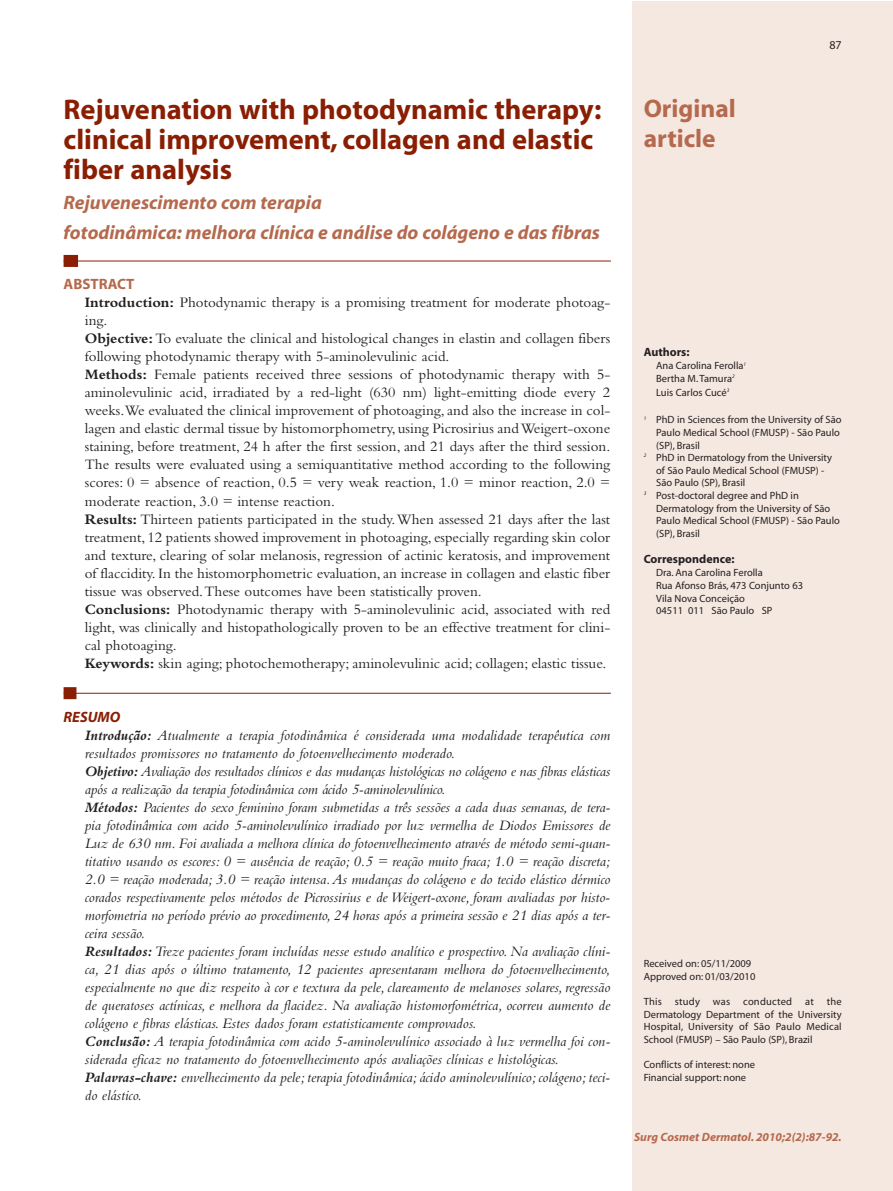
<style>
.page{position:relative;width:893px;height:1191px;background:#fff}
.page>*{position:absolute;margin:0;border:0;box-sizing:border-box;transform-origin:0 0}
.t1{font:700 28.5px/30px "Myriad";color:#8a1e03}
.t2{font:700 25.5px/30px "Myriad";color:#b5694d}
.t3{font:italic 700 19.5px/30px "Myriad";color:#b5694d}
.t4{font:italic 15px/18px "Bembo";color:#231f20}
.t5{font:15px/18px "Bembo";color:#231f20}
.t6{font:700 15px "Myriad";color:#b5694d}
.t7{font:italic 700 15px "Myriad";color:#8a1e03}
.t8{font:italic 700 12px "Myriad";color:#b5694d}
.t9{font:700 12px "Myriad";color:#231f20}
.t10{font:12px "Myriad";color:#231f20}
.t11{font:10.5px/12.6px "Myriad";color:#231f20}
.s1{font-weight:700}
</style>
<div class="page">
<div style="left:632px;top:1px;width:260px;height:1190px;background:#f5e8e1"></div>
<hr style="left:64px;top:261px;width:547px;height:1px;background:#8a1e03">
<div style="left:64px;top:255px;width:14px;height:12px;background:#8a1e03"></div>
<hr style="left:64px;top:693px;width:547px;height:1px;background:#8a1e03">
<div style="left:64px;top:687px;width:12px;height:12px;background:#8a1e03"></div>
<h1 class="t1" style="left:64px;top:97px;width:539px">Rejuvenation with photodynamic therapy: clinical improvement, collagen and elastic fiber analysis</h1>
<h3 class="t3" style="left:64px;top:189px;width:538px">Rejuvenescimento com terapia<br>fotodinâmica: melhora clínica e análise do colágeno e das fibras</h3>
<p class="t6" style="left:64px;top:279px;width:72px">ABSTRACT</p>
<p class="t5" style="left:85px;top:295px;width:527px"><span class="s1">Introduction:</span> Photodynamic therapy is a promising treatment for moderate photoag&shy;ing.<br><span class="s1">Objective:</span> To evaluate the clinical and histological changes in elastin and collagen fibers following photodynamic therapy with 5-aminolevulinic acid.<br><span class="s1">Methods:</span> Female patients received three sessions of photodynamic therapy with 5- aminolevulinic acid, irradiated by a red-light (630 nm) light-emitting diode every 2 weeks.We evaluated the clinical improvement of photoaging, and also the increase in col&shy;lagen and elastic dermal tissue by histomorphometry, using Picrosirius and Weigert-oxone staining, before treatment, 24 h after the first session, and 21 days after the third session.<br>The results were evaluated using a semiquantitative method according to the following scores: 0 = absence of reaction, 0.5 = very weak reaction, 1.0 = minor reaction, 2.0 = moderate reaction, 3.0 = intense reaction.<br><span class="s1">Results:</span> Thirteen patients participated in the study.When assessed 21 days after the last treatment, 12 patients showed improvement in photoaging, especially regarding skin color and texture, clearing of solar melanosis, regression of actinic keratosis, and improvement of flaccidity. In the histomorphometric evaluation, an increase in collagen and elastic fiber tissue was observed.These outcomes have been statistically proven.<br><span class="s1">Conclusions:</span> Photodynamic therapy with 5-aminolevulinic acid, associated with red light, was clinically and histopathologically proven to be an effective treatment for clini&shy;cal photoaging.<br><span class="s1">Keywords:</span> skin aging; photochemotherapy; aminolevulinic acid; collagen; elastic tissue.</p>
<p class="t7" style="left:64px;top:711px;width:58px">RESUMO</p>
<p class="t4" style="left:85px;top:727px;width:527px"><span class="s1">Introdução:</span> Atualmente a terapia fotodinâmica é considerada uma modalidade terapêutica com resultados promissores no tratamento do fotoenvelhecimento moderado.<br><span class="s1">Objetivo:</span> Avaliação dos resultados clínicos e das mudanças histológicas no colágeno e nas fibras elásticas após a realização da terapia fotodinâmica com ácido 5-aminolevulínico.<br><span class="s1">Métodos:</span> Pacientes do sexo feminino foram submetidas a três sessões a cada duas semanas, de tera&shy;pia fotodinâmica com acido 5-aminolevulínico irradiado por luz vermelha de Diodos Emissores de Luz de 630 nm. Foi avaliada a melhora clínica do fotoenvelhecimento através de método semi-quan&shy;titativo usando os escores: 0 = ausência de reação; 0.5 = reação muito fraca; 1.0 = reação discreta; 2.0 = reação moderada; 3.0 = reação intensa.As mudanças do colágeno e do tecido elástico dérmico corados respectivamente pelos métodos de Picrossirius e de Weigert-oxone, foram avaliadas por histo&shy;morfometria no período prévio ao procedimento, 24 horas após a primeira sessão e 21 dias após a ter&shy;ceira sessão.<br><span class="s1">Resultados:</span>Treze pacientes foram incluídas nesse estudo analítico e prospectivo. Na avaliação clíni&shy;ca, 21 dias após o último tratamento, 12 pacientes apresentaram melhora do fotoenvelhecimento, especialmente no que diz respeito à cor e textura da pele, clareamento de melanoses solares, regressão de queratoses actínicas, e melhora da flacidez. Na avaliação histomorfométrica, ocorreu aumento de colágeno e fibras elásticas. Estes dados foram estatisticamente comprovados.<br><span class="s1">Conclusão:</span> A terapia fotodinâmica com acido 5-aminolevulínico associado à luz vermelha foi con&shy;siderada eficaz no tratamento do fotoenvelhecimento após avaliações clínicas e histológicas.<br><span class="s1">Palavras-chave:</span> envelhecimento da pele; terapia fotodinâmica; ácido aminolevulínico; colágeno; teci&shy;do elástico.</p>
<h2 class="t2" style="left:644px;top:95px;width:94px">Original article</h2>
<p class="t10" style="left:829px;top:40px;width:14px">87</p>
<p class="t9" style="left:644px;top:347px;width:47px">Authors:</p>
<p class="t11" style="left:656px;top:360px;width:91px">Ana Carolina Ferolla<sup>1<br></sup>Bertha M. Tamura<sup>2</sup></p>
<p class="t11" style="left:656px;top:386px;width:75px">Luis Carlos Cucé<sup>3</sup></p>
<p class="t11" style="left:644px;top:414px;width:199px"><sup>1</sup> PhD in Sciences from the University of São</p>
<p class="t11" style="left:656px;top:427px;width:185px">Paulo Medical School (FMUSP) - São Paulo</p>
<p class="t11" style="left:656px;top:439px;width:45px">(SP), Brasil</p>
<p class="t11" style="left:644px;top:452px;width:190px"><sup>2</sup> PhD in Dermatology from the University</p>
<p class="t11" style="left:656px;top:465px;width:170px">of São Paulo Medical School (FMUSP) -</p>
<p class="t11" style="left:656px;top:477px;width:91px">São Paulo (SP), Brasil</p>
<p class="t11" style="left:644px;top:490px;width:157px"><sup>3</sup> Post-doctoral degree and PhD in</p>
<p class="t11" style="left:656px;top:502px;width:176px">Dermatology from the University of São</p>
<p class="t11" style="left:656px;top:515px;width:185px">Paulo Medical School (FMUSP) - São Paulo</p>
<p class="t11" style="left:656px;top:528px;width:45px">(SP), Brasil</p>
<p class="t9" style="left:644px;top:554px;width:92px">Correspondence:</p>
<p class="t11" style="left:656px;top:567px;width:148px">Dra. Ana Carolina Ferolla<br>Rua Afonso Brás, 473 Conjunto 63<br>Vila Nova Conceição<br>04511 011 São Paulo SP</p>
<p class="t11" style="left:644px;top:958px;width:113px">Received on: 05/11/2009<br>Approved on: 01/03/2010</p>
<p class="t11" style="left:644px;top:996px;width:200px;text-align:justify">This study was conducted at the Dermatology Department of the University Hospital, University of São Paulo Medical School (FMUSP) – São Paulo (SP), Brazil</p>
<p class="t11" style="left:644px;top:1059px;width:113px">Conflicts of interest: none<br>Financial support: none</p>
<p class="t8" style="left:634px;top:1132px;width:209px">Surg Cosmet Dermatol. 2010;2(2):87-92.</p>
</div>
